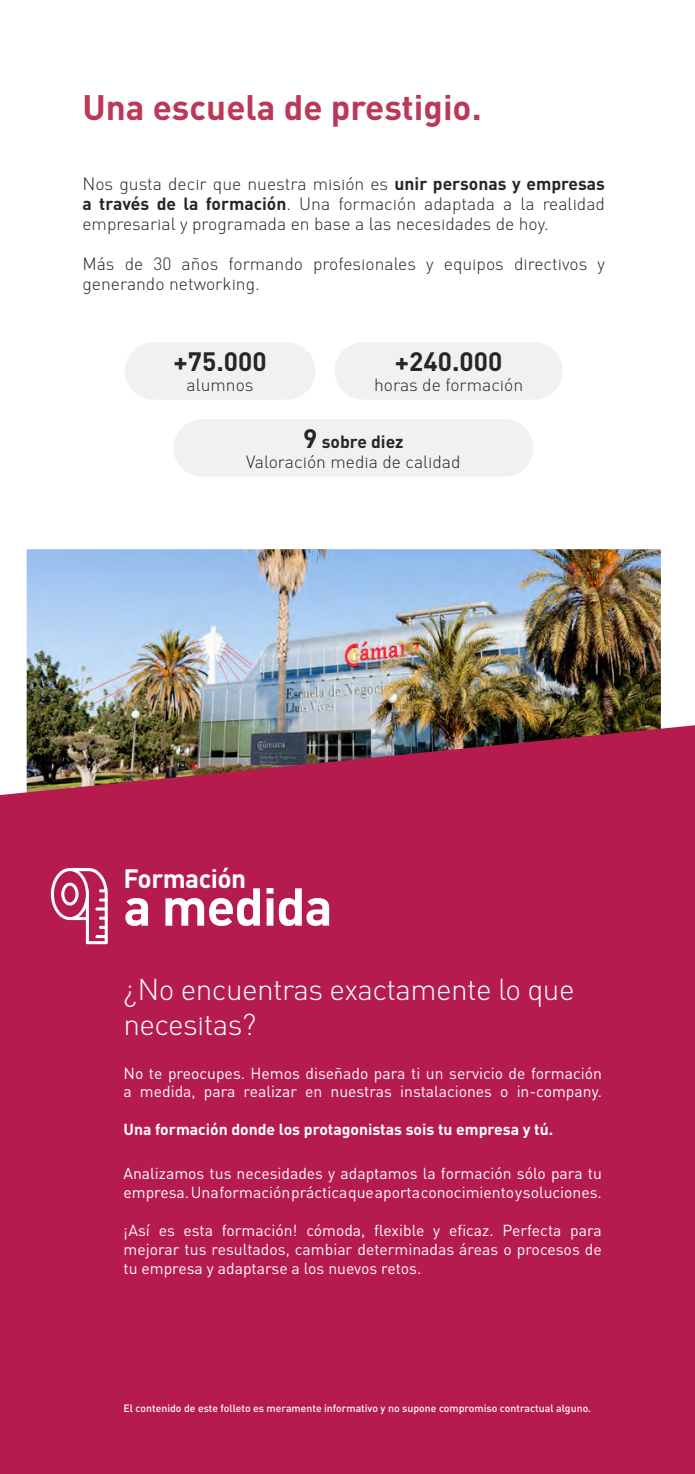
<style>
.page{position:relative;width:695px;height:1474px;background:#fff}
.page>*{position:absolute;margin:0;border:0;box-sizing:border-box;transform-origin:0 0}
.Cuerpo_Título{font:700 52.5px "DIN Pro";letter-spacing:-.02em;color:#fff}
.Cuerpo_Texto{font:700 35px "DIN Pro";color:#bc3859}
.Cuerpo_Texto-2{font:300 29.75px/35px "DIN Pro";letter-spacing:-.02em;color:#fff}
.Cuerpo_Texto-3{font:700 26.25px "DIN Pro";color:#282526}
.Cuerpo_Título-2{font:700 26.25px "DIN Pro";letter-spacing:-.02em;color:#fff}
.Cuerpo_Texto-4{font:300 17.5px/19.9px "DIN Pro";color:#282526;text-align:justify}
.Cuerpo_Texto-5{font:15.75px/18.9px "DIN Pro";color:#fff}
.Cuerpo_Texto-6{font:700 15.75px "DIN Pro";color:#fff}
.Cuerpo_Texto-7{font:500 10.5px "DIN Pro";color:#fff}
.s1{font-weight:700}
.s2{font-weight:700;font-size:26.25px}
</style>
<div class="page">
<img style="left:27px;top:549px;width:633px;height:176px">
<div style="left:0;top:725px;width:694px;height:748px;background:#b61b4e"></div>
<svg style="left:51px;top:868px;width:57px;height:76px"></svg>
<div style="left:173px;top:419px;width:360px;height:57px;background:#f0f1f2;border-radius:29px"></div>
<div style="left:334px;top:342px;width:228px;height:57px;background:#f0f1f2;border-radius:29px"></div>
<div style="left:125px;top:342px;width:190px;height:57px;background:#f0f1f2;border-radius:29px"></div>
<p class="Cuerpo_Texto" style="left:82px;top:84px;width:400px">Una escuela de prestigio.</p>
<p class="Cuerpo_Texto-4" style="left:82px;top:173px;width:524px">Nos gusta decir que nuestra misión es <span class="s1">unir personas y empresas a través de la formación</span>. Una formación adaptada a la realidad empresarial y programada en base a las necesidades de hoy.</p>
<p class="Cuerpo_Texto-4" style="left:82px;top:253px;width:524px">Más de 30 años formando profesionales y equipos directivos y generando networking.</p>
<p class="Cuerpo_Texto-3" style="left:173px;top:344px;width:95px">+75.000</p>
<p class="Cuerpo_Texto-4" style="left:186px;top:374px;width:68px">alumnos</p>
<p class="Cuerpo_Texto-3" style="left:395px;top:344px;width:109px">+240.000</p>
<p class="Cuerpo_Texto-4" style="left:374px;top:374px;width:151px">horas de formación</p>
<p class="Cuerpo_Texto-4" style="left:246px;top:431px;width:216px;text-align:center"><span class="s2">9</span> <span class="s1">sobre diez<br></span>Valoración media de calidad</p>
<p class="Cuerpo_Título-2" style="left:123px;top:861px;width:124px">Formación</p>
<p class="Cuerpo_Título" style="left:123px;top:872px;width:211px">a medida</p>
<p class="Cuerpo_Texto-2" style="left:123px;top:971px;width:452px">¿No encuentras exactamente lo que necesitas?</p>
<p class="Cuerpo_Texto-5" style="left:123px;top:1061px;width:480px">No te preocupes. Hemos diseñado para ti un servicio de formación a medida, para realizar en nuestras instalaciones o in-company.</p>
<p class="Cuerpo_Texto-6" style="left:123px;top:1119px;width:431px">Una formación donde los protagonistas sois tu empresa y tú.</p>
<p class="Cuerpo_Texto-5" style="left:123px;top:1162px;width:480px">Analizamos tus necesidades y adaptamos la formación sólo para tu empresa. Una formación práctica que aporta conocimiento y soluciones.</p>
<p class="Cuerpo_Texto-5" style="left:123px;top:1218px;width:480px;text-align:justify">¡Así es esta formación! cómoda, flexible y eficaz. Perfecta para mejorar tus resultados, cambiar determinadas áreas o procesos de tu empresa y adaptarse a los nuevos retos.</p>
<p class="Cuerpo_Texto-7" style="left:123px;top:1400px;width:469px">El contenido de este folleto es meramente informativo y no supone compromiso contractual alguno.</p>
</div>
